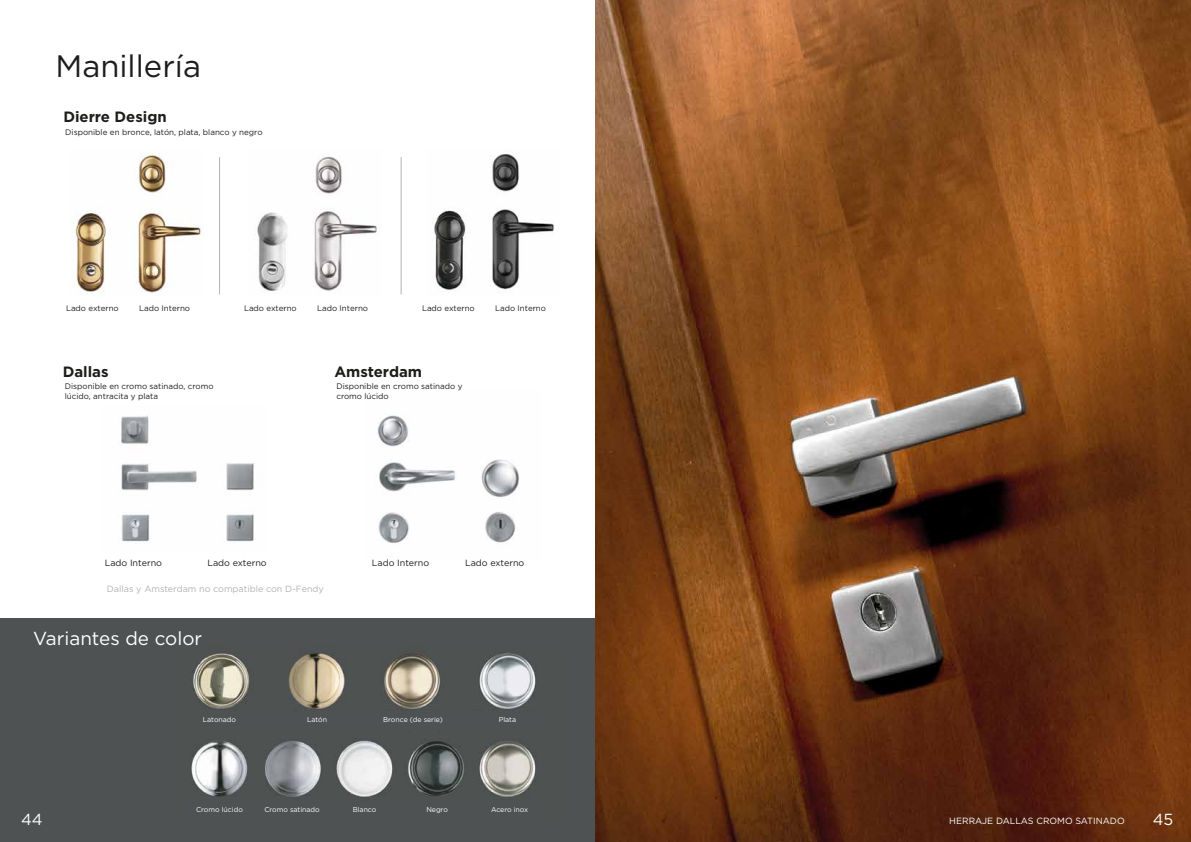
<style>
.page{position:relative;width:1191px;height:842px;background:#fff}
.page>*{position:absolute;margin:0;border:0;box-sizing:border-box;transform-origin:0 0}
.t1{font:31px "Gotham";color:#1d1d1b}
.t2{font:18.8px "Gotham";color:#fff}
.t3{font:16px "Gotham";color:#fff}
.t4{font:700 14.9px "Gotham";color:#1d1d1b}
.t5{font:9px "Gotham";color:#1d1d1b}
.t6{font:9px "Gotham";color:#b3b2b2}
.t7{font:9px "Gotham";color:#fff}
.t8{font:8px/9.6px "Gotham";color:#1d1d1b}
.t9{font:7px "Gotham";color:#fff}
</style>
<div class="page">
<img style="left:72px;top:153px;width:130px;height:140px">
<div style="left:0;top:618px;width:1190px;height:224px;background:#4e5252"></div>
<img style="left:595px;top:0;width:596px;height:842px">
<img style="left:257px;top:156px;width:123px;height:135px">
<img style="left:434px;top:154px;width:120px;height:136px">
<img style="left:121px;top:416px;width:135px;height:126px">
<img style="left:191px;top:652px;width:345px;height:145px">
<img style="left:377px;top:415px;width:142px;height:128px">
<div style="left:200px;top:711px;width:353px;height:20px;background:#4e5252"></div>
<hr style="left:219px;top:157px;width:1px;height:137px;background:#b3b2b2">
<hr style="left:401px;top:157px;width:1px;height:137px;background:#b3b2b2">
<h1 class="t1" style="left:56px;top:47px;width:147px">Manillería</h1>
<h3 class="t4" style="left:63px;top:107px;width:105px">Dierre Design</h3>
<p class="t8" style="left:65px;top:127px;width:199px">Disponible en bronce, latón, plata, blanco y negro</p>
<p class="t8" style="left:66px;top:303px;width:54px">Lado externo</p>
<p class="t8" style="left:139px;top:303px;width:52px">Lado Interno</p>
<p class="t8" style="left:244px;top:303px;width:54px">Lado externo</p>
<p class="t8" style="left:317px;top:303px;width:52px">Lado Interno</p>
<p class="t8" style="left:422px;top:303px;width:54px">Lado externo</p>
<p class="t8" style="left:495px;top:303px;width:52px">Lado Interno</p>
<h3 class="t4" style="left:63px;top:362px;width:47px">Dallas</h3>
<p class="t8" style="left:65px;top:381px;width:150px">Disponible en cromo satinado, cromo lúcido, antracita y plata</p>
<h3 class="t4" style="left:334px;top:362px;width:89px">Amsterdam</h3>
<p class="t8" style="left:336px;top:381px;width:128px">Disponible en cromo satinado y cromo lúcido</p>
<p class="t5" style="left:105px;top:557px;width:59px">Lado Interno</p>
<p class="t5" style="left:207px;top:557px;width:61px">Lado externo</p>
<p class="t6" style="left:107px;top:583px;width:218px">Dallas y Amsterdam no compatible con D-Fendy</p>
<h2 class="t2" style="left:33px;top:626px;width:170px">Variantes de color</h2>
<p class="t5" style="left:372px;top:557px;width:59px">Lado Interno</p>
<p class="t5" style="left:465px;top:557px;width:61px">Lado externo</p>
<p class="t9" style="left:203px;top:715px;width:35px">Latonado</p>
<p class="t9" style="left:307px;top:715px;width:21px">Latón</p>
<p class="t9" style="left:383px;top:715px;width:61px">Bronce (de serie)</p>
<p class="t9" style="left:498px;top:715px;width:19px">Plata</p>
<p class="t9" style="left:196px;top:805px;width:48px">Cromo lúcido</p>
<p class="t9" style="left:264px;top:805px;width:57px">Cromo satinado</p>
<p class="t9" style="left:353px;top:805px;width:25px">Blanco</p>
<p class="t9" style="left:426px;top:805px;width:23px">Negro</p>
<p class="t9" style="left:491px;top:805px;width:39px">Acero inox</p>
<h3 class="t3" style="left:21px;top:809px;width:23px">44</h3>
<h3 class="t3" style="left:1152px;top:809px;width:22px">45</h3>
<p class="t7" style="left:949px;top:815px;width:177px">HERRAJE DALLAS CROMO SATINADO</p>
</div>
